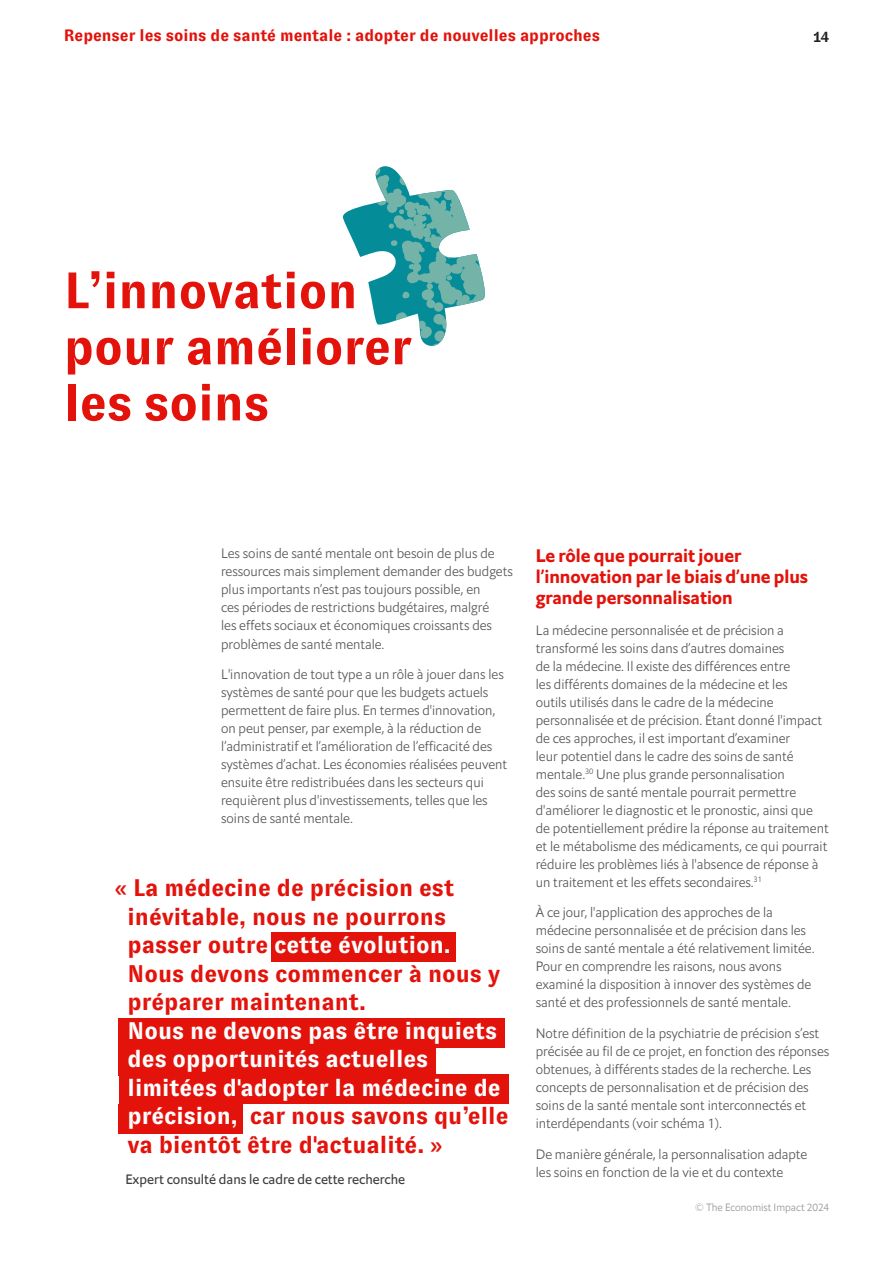
<style>
.page{position:relative;width:893px;height:1263px;background:#fff}
.page>*{position:absolute;margin:0;border:0;box-sizing:border-box;transform-origin:0 0}
._1__Header{font:700 51px/56.1px "GT Zirkon";color:#e3120b}
._4__Quote_author{font:700 24px/28.5px "GT Zirkon";color:#e3120b}
._2__Page_subheader{font:18px/21px "Econ Sans Bol";color:#e3120b}
.t1{font:700 16.5px "GT Zirkon";color:#e3120b}
.t2{font:700 15px "GT Zirkon";color:#231f20}
._4__Body_text{font:13.5px/18px "Econ Sans Lig";color:#57585a}
._4__Quote_author-2{font:13.5px "Econ Sans Reg";color:#3e3e3f}
.t3{font:10.5px "Econ Sans Lig";color:#939598}
.s1{color:#fff}
</style>
<div class="page">
<div style="left:119px;top:1104px;width:124px;height:30px;background:#e3120b"></div>
<div style="left:119px;top:1074px;width:390px;height:30px;background:#e3120b"></div>
<div style="left:119px;top:1017px;width:386px;height:30px;background:#e3120b"></div>
<div style="left:119px;top:1046px;width:317px;height:29px;background:#e3120b"></div>
<div style="left:271px;top:932px;width:185px;height:29px;background:#e3120b"></div>
<svg style="left:342px;top:166px;width:143px;height:180px"></svg>
<p class="t1" style="left:64px;top:27px;width:538px">Repenser les soins de santé mentale : adopter de nouvelles approches</p>
<p class="t2" style="left:813px;top:28px;width:17px">14</p>
<p class="_1__Header" style="left:64px;top:263px;width:350px">L’innovation pour améliorer les soins</p>
<p class="_4__Body_text" style="left:221px;top:545px;width:293px">Les soins de santé mentale ont besoin de plus de ressources mais simplement demander des budgets plus importants n’est pas toujours possible, en<br>ces périodes de restrictions budgétaires, malgré<br>les effets sociaux et économiques croissants des problèmes de santé mentale.</p>
<p class="_4__Body_text" style="left:221px;top:665px;width:288px">L'innovation de tout type a un rôle à jouer dans les systèmes de santé pour que les budgets actuels permettent de faire plus. En termes d'innovation, on peut penser, par exemple, à la réduction de l’administratif et l’amélioration de l’efficacité des systèmes d’achat. Les économies réalisées peuvent ensuite être redistribuées dans les secteurs qui requièrent plus d'investissements, telles que les soins de santé mentale.</p>
<p class="_4__Quote_author" style="left:128px;top:874px;width:382px;text-indent:-13px">« La médecine de précision est inévitable, nous ne pourrons passer outre <span class="s1">cette évolution.<br></span>Nous devons commencer à nous y préparer maintenant.<br><span class="s1">Nous ne devons pas être inquiets des opportunités actuelles limitées d'adopter la médecine de précision,</span> car nous savons qu’elle va bientôt être d'actualité. »</p>
<p class="_4__Quote_author-2" style="left:125px;top:1170px;width:281px">Expert consulté dans le cadre de cette recherche</p>
<p class="_2__Page_subheader" style="left:536px;top:545px;width:274px">Le rôle que pourrait jouer l’innovation par le biais d’une plus grande personnalisation</p>
<p class="_4__Body_text" style="left:536px;top:621px;width:294px">La médecine personnalisée et de précision a transformé les soins dans d’autres domaines<br>de la médecine. Il existe des différences entre<br>les différents domaines de la médecine et les<br>outils utilisés dans le cadre de la médecine personnalisée et de précision. Étant donné l'impact de ces approches, il est important d’examiner<br>leur potentiel dans le cadre des soins de santé mentale.<sup>30</sup> Une plus grande personnalisation<br>des soins de santé mentale pourrait permettre d'améliorer le diagnostic et le pronostic, ainsi que de potentiellement prédire la réponse au traitement et le métabolisme des médicaments, ce qui pourrait réduire les problèmes liés à l'absence de réponse à un traitement et les effets secondaires.<sup>31</sup></p>
<p class="_4__Body_text" style="left:536px;top:903px;width:280px">À ce jour, l'application des approches de la médecine personnalisée et de précision dans les soins de santé mentale a été relativement limitée.<br>Pour en comprendre les raisons, nous avons examiné la disposition à innover des systèmes de santé et des professionnels de santé mentale.</p>
<p class="_4__Body_text" style="left:536px;top:1024px;width:295px">Notre définition de la psychiatrie de précision s’est précisée au fil de ce projet, en fonction des réponses obtenues, à différents stades de la recherche. Les concepts de personnalisation et de précision des soins de la santé mentale sont interconnectés et interdépendants (voir schéma 1).</p>
<p class="_4__Body_text" style="left:536px;top:1145px;width:273px">De manière générale, la personnalisation adapte les soins en fonction de la vie et du contexte</p>
<p class="t3" style="left:695px;top:1201px;width:136px">© The Economist Impact 2024</p>
</div>
